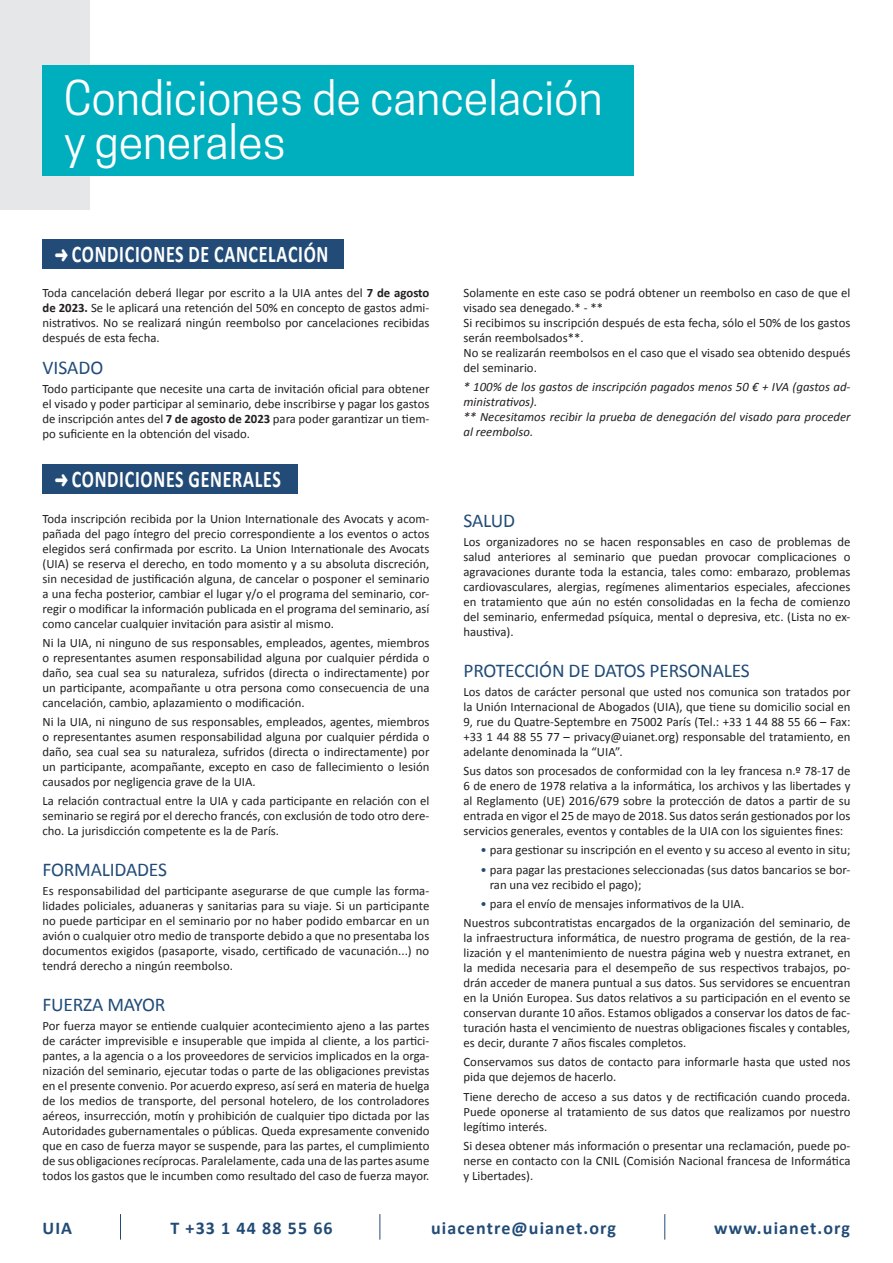
<style>
.page{position:relative;width:893px;height:1263px;background:#fff}
.page>*{position:absolute;margin:0;border:0;box-sizing:border-box;transform-origin:0 0}
.t1{font:45px/43.5px "Cooper Hewitt";color:#fff}
.t2{font:700 24px "Calibri";letter-spacing:.04em;color:#fff;scale:.75 1}
.t3{font:19.5px "Calibri";letter-spacing:-.01em;color:#224c77}
.t4{font:700 18px "Calibri";letter-spacing:.06em;color:#224c77}
.t5{font:12.75px/15px "Calibri";color:#231f20;text-align:justify}
.t6{font:italic 12.75px/15px "Calibri";color:#231f20}
.s1{font-weight:700}
.s2{color:#224c77}
</style>
<div class="page">
<div style="left:0;top:0;width:89px;height:209px;background:#e6e7e9"></div>
<svg style="left:120px;top:1214px;width:1px;height:25px"></svg>
<svg style="left:379px;top:1214px;width:1px;height:25px"></svg>
<svg style="left:664px;top:1214px;width:1px;height:25px"></svg>
<div style="left:43px;top:65px;width:591px;height:110px;background:#00afbe"></div>
<div style="left:43px;top:239px;width:301px;height:30px;background:#224c77"></div>
<div style="left:43px;top:465px;width:255px;height:29px;background:#224c77"></div>
<h1 class="t1" style="left:64px;top:77px;width:540px">Condiciones de cancelación y generales</h1>
<h2 class="t2" style="left:55px;top:239px;width:366px">➜ CONDICIONES DE CANCELACIÓN</h2>
<p class="t5" style="left:43px;top:284px;width:388px">Toda cancelación deberá llegar por escrito a la UIA antes del <span class="s1">7 de agosto de 2023.</span> Se le aplicará una retención del 50% en concepto de gastos admi&shy;nistrativos. No se realizará ningún reembolso por cancelaciones recibidas después de esta fecha.</p>
<h3 class="t3" style="left:43px;top:355px;width:62px">VISADO</h3>
<p class="t5" style="left:43px;top:380px;width:388px">Todo participante que necesite una carta de invitación oficial para obtener el visado y poder participar al seminario, debe inscribirse y pagar los gastos de inscripción antes del <span class="s1">7 de agosto de 2023</span> para poder garantizar un tiem&shy;po suficiente en la obtención del visado.</p>
<h2 class="t2" style="left:55px;top:464px;width:303px">➜ CONDICIONES GENERALES</h2>
<p class="t5" style="left:43px;top:510px;width:388px">Toda inscripción recibida por la Union Internationale des Avocats y acom&shy;pañada del pago íntegro del precio correspondiente a los eventos o actos elegidos será confirmada por escrito. La Union Internationale des Avocats (UIA) se reserva el derecho, en todo momento y a su absoluta discreción, sin necesidad de justificación alguna, de cancelar o posponer el seminario a una fecha posterior, cambiar el lugar y/o el programa del seminario, cor&shy;regir o modificar la información publicada en el programa del seminario, así como cancelar cualquier invitación para asistir al mismo.</p>
<p class="t5" style="left:43px;top:634px;width:388px">Ni la UIA, ni ninguno de sus responsables, empleados, agentes, miembros o representantes asumen responsabilidad alguna por cualquier pérdida o daño, sea cual sea su naturaleza, sufridos (directa o indirectamente) por un participante, acompañante u otra persona como consecuencia de una cancelación, cambio, aplazamiento o modificación.</p>
<p class="t5" style="left:43px;top:714px;width:388px">Ni la UIA, ni ninguno de sus responsables, empleados, agentes, miembros o representantes asumen responsabilidad alguna por cualquier pérdida o daño, sea cual sea su naturaleza, sufridos (directa o indirectamente) por un participante, acompañante, excepto en caso de fallecimiento o lesión causados por negligencia grave de la UIA.</p>
<p class="t5" style="left:43px;top:793px;width:388px">La relación contractual entre la UIA y cada participante en relación con el seminario se regirá por el derecho francés, con exclusión de todo otro dere&shy;cho. La jurisdicción competente es la de París.</p>
<h3 class="t3" style="left:43px;top:857px;width:126px">FORMALIDADES</h3>
<p class="t5" style="left:43px;top:883px;width:388px">Es responsabilidad del participante asegurarse de que cumple las forma&shy;lidades policiales, aduaneras y sanitarias para su viaje. Si un participante no puede participar en el seminario por no haber podido embarcar en un avión o cualquier otro medio de transporte debido a que no presentaba los documentos exigidos (pasaporte, visado, certificado de vacunación...) no tendrá derecho a ningún reembolso.</p>
<h3 class="t3" style="left:43px;top:992px;width:125px">FUERZA MAYOR</h3>
<p class="t5" style="left:43px;top:1018px;width:388px">Por fuerza mayor se entiende cualquier acontecimiento ajeno a las partes de carácter imprevisible e insuperable que impida al cliente, a los partici&shy;pantes, a la agencia o a los proveedores de servicios implicados en la orga&shy;nización del seminario, ejecutar todas o parte de las obligaciones previstas en el presente convenio. Por acuerdo expreso, así será en materia de huelga de los medios de transporte, del personal hotelero, de los controladores aéreos, insurrección, motín y prohibición de cualquier tipo dictada por las Autoridades gubernamentales o públicas. Queda expresamente convenido que en caso de fuerza mayor se suspende, para las partes, el cumplimiento de sus obligaciones recíprocas. Paralelamente, cada una de las partes asume todos los gastos que le incumben como resultado del caso de fuerza mayor.</p>
<p class="t5" style="left:463px;top:284px;width:388px;text-align:left">Solamente en este caso se podrá obtener un reembolso en caso de que el visado sea denegado.* - **<br>Si recibimos su inscripción después de esta fecha, sólo el 50% de los gastos serán reembolsados**.<br>No se realizarán reembolsos en el caso que el visado sea obtenido después del seminario.</p>
<p class="t6" style="left:463px;top:378px;width:388px">* 100% de los gastos de inscripción pagados menos 50 € + IVA (gastos ad&shy;ministrativos).<br>** Necesitamos recibir la prueba de denegación del visado para proceder al reembolso.</p>
<h3 class="t3" style="left:463px;top:508px;width:53px">SALUD</h3>
<p class="t5" style="left:463px;top:534px;width:388px">Los organizadores no se hacen responsables en caso de problemas de salud anteriores al seminario que puedan provocar complicaciones o agravaciones durante toda la estancia, tales como: embarazo, problemas cardiovasculares, alergias, regímenes alimentarios especiales, afecciones en tratamiento que aún no estén consolidadas en la fecha de comienzo del seminario, enfermedad psíquica, mental o depresiva, etc. (Lista no ex&shy;haustiva).</p>
<h3 class="t3" style="left:463px;top:658px;width:288px">PROTECCIÓN DE DATOS PERSONALES</h3>
<p class="t5" style="left:463px;top:684px;width:388px">Los datos de carácter personal que usted nos comunica son tratados por la Unión Internacional de Abogados (UIA), que tiene su domicilio social en 9, rue du Quatre-Septembre en 75002 París (Tel.: +33 1 44 88 55 66 – Fax: +33 1 44 88 55 77 – privacy@uianet.org) responsable del tratamiento, en adelante denominada la “UIA”.</p>
<p class="t5" style="left:463px;top:763px;width:388px">Sus datos son procesados de conformidad con la ley francesa n.º 78-17 de 6 de enero de 1978 relativa a la informática, los archivos y las libertades y al Reglamento (UE) 2016/679 sobre la protección de datos a partir de su entrada en vigor el 25 de mayo de 2018. Sus datos serán gestionados por los servicios generales, eventos y contables de la UIA con los siguientes fines:</p>
<p class="t5" style="left:480px;top:842px;width:371px"><span class="s2">•</span> para gestionar su inscripción en el evento y su acceso al evento in situ;</p>
<p class="t5" style="left:490px;top:861px;width:362px;text-indent:-9px"><span class="s2">•</span> para pagar las prestaciones seleccionadas (sus datos bancarios se bor&shy;ran una vez recibido el pago);</p>
<p class="t5" style="left:463px;top:893px;width:388px;line-height:19.2px;text-indent:17px"><span class="s2">•</span> para el envío de mensajes informativos de la UIA.<br>Nuestros subcontratistas encargados de la organización del seminario, de</p>
<p class="t5" style="left:463px;top:930px;width:388px">la infraestructura informática, de nuestro programa de gestión, de la rea&shy;lización y el mantenimiento de nuestra página web y nuestra extranet, en la medida necesaria para el desempeño de sus respectivos trabajos, po&shy;drán acceder de manera puntual a sus datos. Sus servidores se encuentran en la Unión Europea. Sus datos relativos a su participación en el evento se conservan durante 10 años. Estamos obligados a conservar los datos de fac&shy;turación hasta el vencimiento de nuestras obligaciones fiscales y contables, es decir, durante 7 años fiscales completos.</p>
<p class="t5" style="left:463px;top:1054px;width:388px">Conservamos sus datos de contacto para informarle hasta que usted nos pida que dejemos de hacerlo.</p>
<p class="t5" style="left:463px;top:1088px;width:388px">Tiene derecho de acceso a sus datos y de rectificación cuando proceda.<br>Puede oponerse al tratamiento de sus datos que realizamos por nuestro legítimo interés.</p>
<p class="t5" style="left:463px;top:1137px;width:388px">Si desea obtener más información o presentar una reclamación, puede po&shy;nerse en contacto con la CNIL (Comisión Nacional francesa de Informática y Libertades).</p>
<h3 class="t4" style="left:43px;top:1217px;width:31px">UIA</h3>
<h3 class="t4" style="left:170px;top:1217px;width:164px">T +33 1 44 88 55 66</h3>
<h3 class="t4" style="left:431px;top:1217px;width:186px">uiacentre@uianet.org</h3>
<h3 class="t4" style="left:714px;top:1217px;width:137px">www.uianet.org</h3>
</div>
